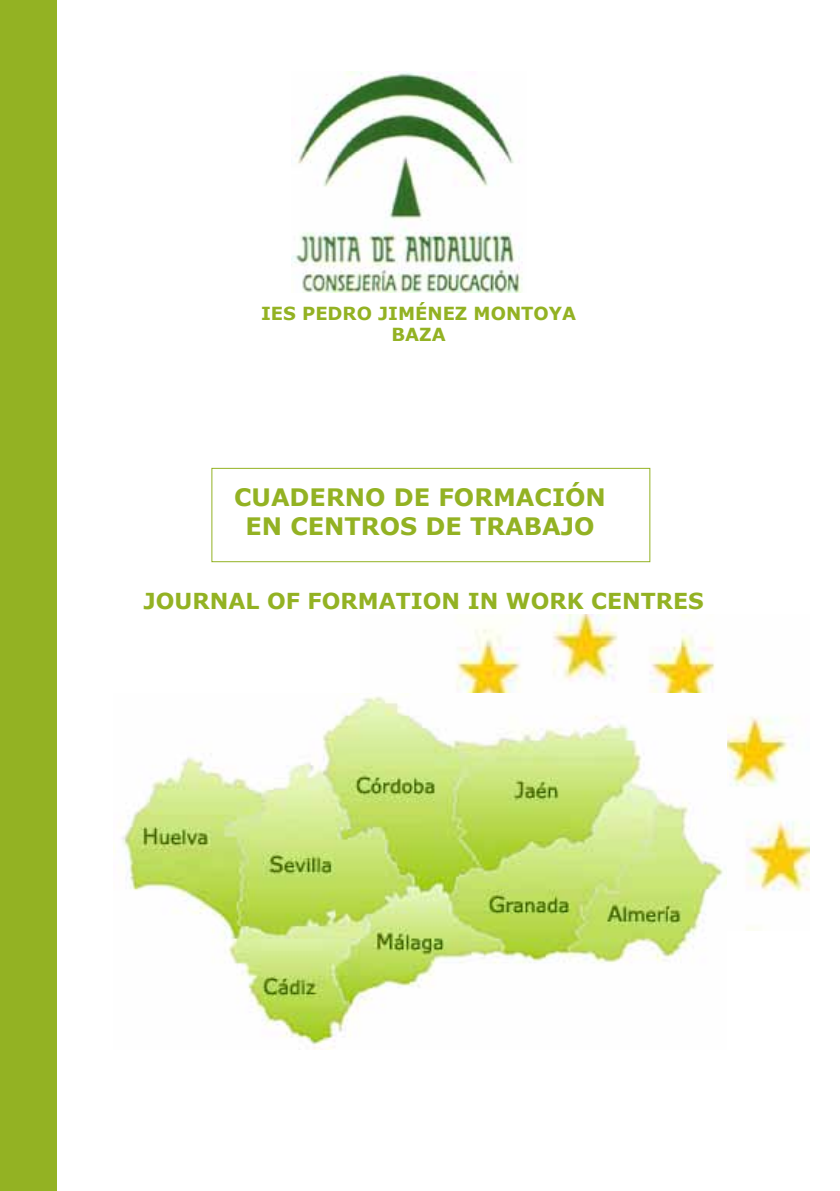
<style>
.page{position:relative;width:840px;height:1191px;background:#fff}
.page>*{position:absolute;margin:0;border:0;box-sizing:border-box;transform-origin:0 0}
.t1{font:700 24px/28.8px "Verdana";color:#93b223;text-align:center}
.t2{font:700 22px "Verdana";color:#93b223}
.t3{font:700 18px/21.6px "Verdana";color:#93b223;text-align:center}
</style>
<div class="page">
<img style="left:456px;top:614px;width:352px;height:316px">
<img style="left:292px;top:72px;width:231px;height:221px">
<img style="left:113px;top:694px;width:613px;height:355px">
<div style="left:0;top:0;width:57px;height:1191px;background:#93b223"></div>
<div style="left:211px;top:468px;width:439px;height:94px;border:1px solid #93b223"></div>
<p class="t3" style="left:261px;top:302px;width:316px">IES PEDRO JIMÉNEZ MONTOYA<br>BAZA</p>
<p class="t1" style="left:234px;top:482px;width:373px">CUADERNO DE FORMACIÓN<br>EN CENTROS DE TRABAJO</p>
<p class="t2" style="left:144px;top:585px;width:561px">JOURNAL OF FORMATION IN WORK CENTRES</p>
</div>
